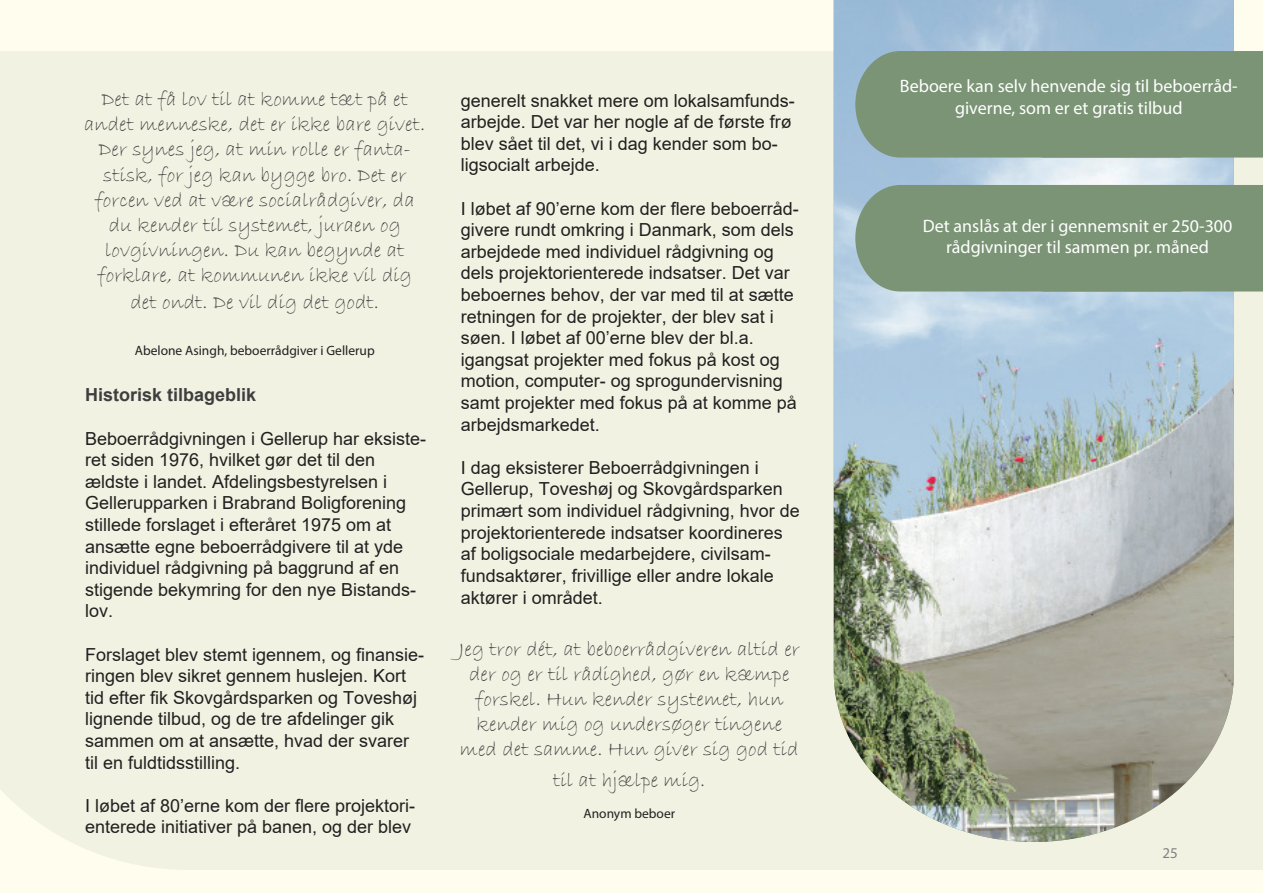
<style>
.page{position:relative;width:1263px;height:893px;background:#fffdee}
.page>*{position:absolute;margin:0;border:0;box-sizing:border-box;transform-origin:0 0}
.t1{font:21px/25.5px "Bradley Hand ITC";color:#3e3e3f;text-align:center}
.t2{font:18px/21.6px "Arial";color:#231f20}
.t3{font:18px/21.6px "Myriad Pro";color:#fff;text-align:center}
.t4{font:700 18px "Arial";color:#3e3e3f}
.t5{font:15px "Myriad Pro";color:#808285}
.t6{font:13.5px "Myriad Pro";color:#231f20}
</style>
<div class="page">
<div style="left:0;top:51px;width:1263px;height:819px;background:#f1f2e2"></div>
<img style="left:834px;top:0;width:400px;height:842px">
<div style="left:855px;top:185px;width:408px;height:106px;background:#7a9475"></div>
<div style="left:855px;top:51px;width:408px;height:107px;background:#7a9475"></div>
<p class="t1" style="left:84px;top:87px;width:343px">Det at få lov til at komme tæt på et andet menneske, det er ikke bare givet.<br>Der synes jeg, at min rolle er fanta&shy;stisk, for jeg kan bygge bro. Det er forcen ved at være socialrådgiver, da du kender til systemet, juraen og lovgivningen. Du kan begynde at forklare, at kommunen ikke vil dig det ondt. De vil dig det godt.</p>
<p class="t6" style="left:135px;top:342px;width:241px">Abelone Asingh, beboerrådgiver i Gellerup</p>
<p class="t4" style="left:85px;top:382px;width:173px">Historisk tilbageblik</p>
<p class="t2" style="left:85px;top:427px;width:343px">Beboerrådgivningen i Gellerup har eksiste&shy;ret siden 1976, hvilket gør det til den ældste i landet. Afdelingsbestyrelsen i Gellerupparken i Brabrand Boligforening stillede forslaget i efteråret 1975 om at ansætte egne beboerrådgivere til at yde individuel rådgivning på baggrund af en stigende bekymring for den nye Bistands&shy;lov.</p>
<p class="t2" style="left:85px;top:643px;width:341px">Forslaget blev stemt igennem, og finansie&shy;ringen blev sikret gennem huslejen. Kort tid efter fik Skovgårdsparken og Toveshøj lignende tilbud, og de tre afdelinger gik sammen om at ansætte, hvad der svarer til en fuldtidsstilling.</p>
<p class="t2" style="left:85px;top:794px;width:332px">I løbet af 80’erne kom der flere projektori&shy;enterede initiativer på banen, og der blev</p>
<p class="t2" style="left:461px;top:89px;width:336px">generelt snakket mere om lokalsamfunds&shy;arbejde. Det var her nogle af de første frø blev sået til det, vi i dag kender som bo&shy;ligsocialt arbejde.</p>
<p class="t2" style="left:461px;top:197px;width:340px">I løbet af 90’erne kom der flere beboerråd&shy;givere rundt omkring i Danmark, som dels arbejdede med individuel rådgivning og dels projektorienterede indsatser. Det var beboernes behov, der var med til at sætte retningen for de projekter, der blev sat i søen. I løbet af 00’erne blev der bl.a. igangsat projekter med fokus på kost og motion, computer- og sprogundervisning samt projekter med fokus på at komme på arbejdsmarkedet.</p>
<p class="t2" style="left:461px;top:457px;width:341px">I dag eksisterer Beboerrådgivningen i Gellerup, Toveshøj og Skovgårdsparken primært som individuel rådgivning, hvor de projektorienterede indsatser koordineres af boligsociale medarbejdere, civilsam&shy;fundsaktører, frivillige eller andre lokale aktører i området.</p>
<p class="t1" style="left:459px;top:637px;width:342px">Jeg tror dét, at beboerrådgiveren altid er der og er til rådighed, gør en kæmpe forskel. Hun kender systemet, hun kender mig og undersøger tingene med det samme. Hun giver sig god tid</p>
<p class="t1" style="left:553px;top:768px;width:154px">til at hjælpe mig.</p>
<p class="t6" style="left:583px;top:806px;width:93px">Anonym beboer</p>
<p class="t3" style="left:900px;top:75px;width:339px">Beboere kan selv henvende sig til beboerråd&shy;giverne, som er et gratis tilbud</p>
<p class="t3" style="left:923px;top:214px;width:311px">Det anslås at der i gennemsnit er 250-300 rådgivninger til sammen pr. måned</p>
<p class="t5" style="left:1162px;top:843px;width:17px">25</p>
</div>
